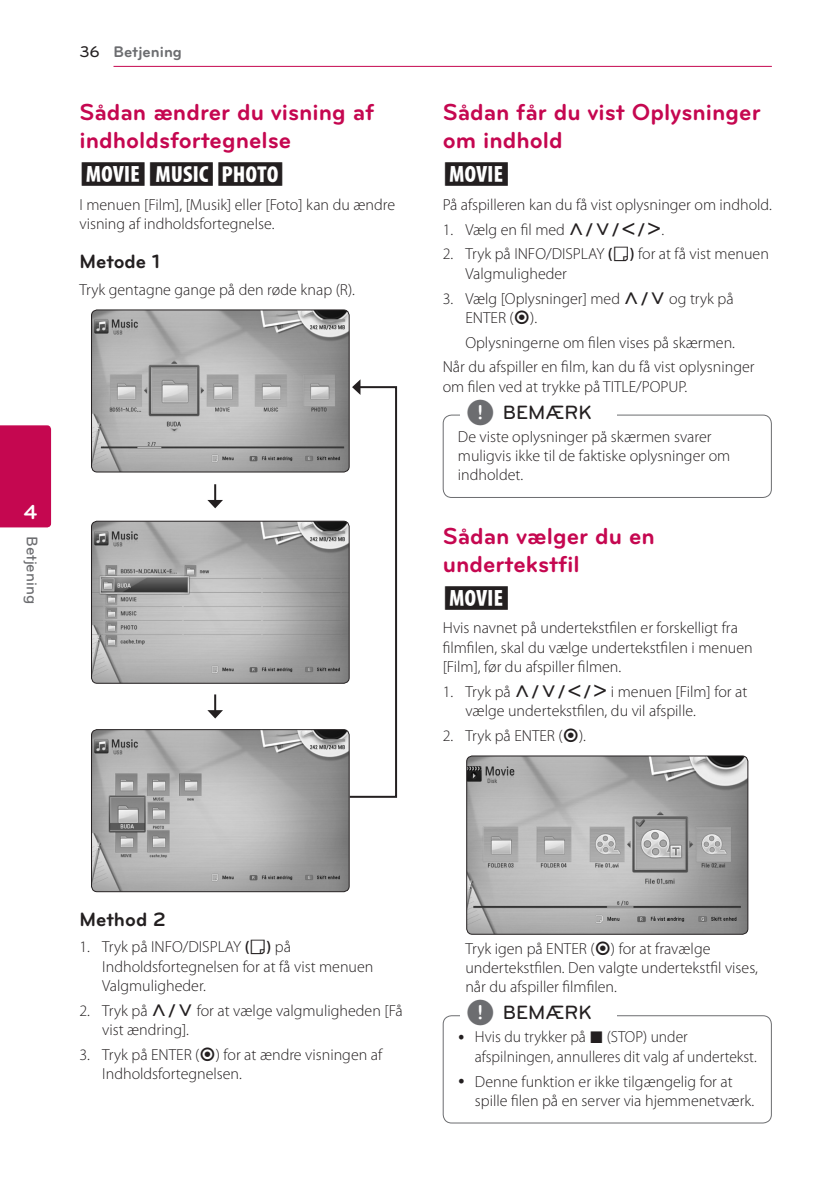
<style>
.page{position:relative;width:840px;height:1191px;background:#fff}
.page>*{position:absolute;margin:0;border:0;box-sizing:border-box;transform-origin:0 0}
.Title_2{font:700 24px/28px "Bryant LG";color:#c50750}
.Content_text_Light{font:24px "UPSYS Common";color:#231f20}
.t1{font:700 21px "Bryant LG";color:#fff}
.Title_3{font:700 20px "Bryant LG";color:#231f20}
.t2{font:500 20px "Bryant LG";color:#231f20}
.Content_text_Light-2{font:300 16px/19.2px "Myriad Pro";color:#231f20}
.Content_text_Num{font:300 16px/19.2px "Myriad Pro";color:#231f20}
.Contents_Text_Sub_Nu{font:300 16px/19.2px "Myriad Pro";color:#231f20}
.t3{font:700 16px "Bryant LG";color:#6c6d70}
.t4{font:500 16px "Bryant LG";color:#6c6d70}
.s1{font-weight:500;color:#231f20}
.s2{font-family:"UPSYS Common";font-weight:400}
.s3{font-weight:600}
.s4{font-family:"UPSYS Common";font-weight:400;font-size:30px;color:#6c6d70}
</style>
<div class="page">
<hr style="left:113px;top:66px;width:658px;height:1px;background:#c50750">
<div style="left:0;top:425px;width:51px;height:102px;background:#c50750"></div>
<img style="left:91px;top:310px;width:258px;height:162px">
<div style="left:91px;top:309px;width:258px;height:163px;border:1px solid #231f20;border-radius:6px"></div>
<img style="left:91px;top:521px;width:256px;height:161px">
<div style="left:91px;top:521px;width:258px;height:163px;border:1px solid #231f20;border-radius:6px"></div>
<img style="left:92px;top:729px;width:257px;height:162px">
<div style="left:91px;top:729px;width:258px;height:163px;border:1px solid #231f20;border-radius:6px"></div>
<svg style="left:207px;top:484px;width:16px;height:24px"></svg>
<svg style="left:207px;top:694px;width:16px;height:24px"></svg>
<svg style="left:347px;top:379px;width:51px;height:420px"></svg>
<div style="left:442px;top:414px;width:329px;height:84px;border:1px solid #6c6d70;border-radius:9px"></div>
<div style="left:460px;top:409px;width:156px;height:22px;background:#fff"></div>
<img style="left:467px;top:757px;width:280px;height:177px">
<div style="left:466px;top:755px;width:282px;height:179px;border:1px solid #231f20;border-radius:6px"></div>
<div style="left:442px;top:1015px;width:329px;height:108px;border:1px solid #6c6d70;border-radius:9px"></div>
<div style="left:460px;top:1009px;width:156px;height:19px;background:#fff"></div>
<p class="t3" style="left:79px;top:42px;width:104px"><span class="s1">36</span> Betjening</p>
<p class="Title_2" style="left:79px;top:98px;width:296px">Sådan ændrer du visning af indholdsfortegnelse</p>
<p class="Content_text_Light" style="left:79px;top:160px;width:207px">YUI</p>
<p class="Content_text_Light-2" style="left:79px;top:195px;width:317px">I menuen [Film], [Musik] eller [Foto] kan du ændre visning af indholdsfortegnelse.</p>
<p class="Title_3" style="left:79px;top:249px;width:82px">Metode 1</p>
<p class="Content_text_Light-2" style="left:79px;top:280px;width:277px">Tryk gentagne gange på den røde knap (R).</p>
<h2 class="t1" style="left:24px;top:499px;width:15px">4</h2>
<p class="t4" style="left:42px;top:536px;width:70px;rotate:90deg">Betjening</p>
<p class="Title_2" style="left:442px;top:98px;width:319px">Sådan får du vist Oplysninger om indhold</p>
<p class="Content_text_Light" style="left:442px;top:160px;width:70px">Y</p>
<p class="Content_text_Light-2" style="left:442px;top:195px;width:330px">På afspilleren kan du få vist oplysninger om indhold.</p>
<p class="Content_text_Num" style="left:442px;top:219px;width:223px">1. Vælg en fil med <span class="s2">W/S/A/D</span>.</p>
<p class="Content_text_Num" style="left:465px;top:244px;width:305px;text-indent:-23px">2. Tryk på INFO/DISPLAY <span class="s3">(</span><span class="s2">M</span><span class="s3">)</span> for at få vist menuen<br>Valgmuligheder</p>
<p class="Content_text_Num" style="left:465px;top:288px;width:269px;text-indent:-23px">3. Vælg [Oplysninger] med <span class="s2">W/S</span> og tryk på<br>ENTER (<span class="s2">B</span>).</p>
<p class="Contents_Text_Sub_Nu" style="left:465px;top:332px;width:271px">Oplysningerne om filen vises på skærmen.</p>
<p class="Content_text_Light-2" style="left:442px;top:357px;width:313px">Når du afspiller en film, kan du få vist oplysninger om filen ved at trykke på TITLE/POPUP.</p>
<p class="Content_text_Light-2" style="left:457px;top:427px;width:274px">De viste oplysninger på skærmen svarer muligvis ikke til de faktiske oplysninger om indholdet.</p>
<p class="t2" style="left:466px;top:400px;width:127px"><span class="s4">,</span> BEMÆRK</p>
<p class="Title_2" style="left:442px;top:522px;width:214px">Sådan vælger du en undertekstfil</p>
<p class="Content_text_Light" style="left:442px;top:583px;width:70px">Y</p>
<p class="Content_text_Light-2" style="left:442px;top:618px;width:311px">Hvis navnet på undertekstfilen er forskelligt fra filmfilen, skal du vælge undertekstfilen i menuen [Film], før du afspiller filmen.</p>
<p class="Content_text_Num" style="left:465px;top:681px;width:283px;text-indent:-23px">1. Tryk på <span class="s2">W/S/A/D</span> i menuen [Film] for at vælge undertekstfilen, du vil afspille.</p>
<p class="Content_text_Num" style="left:442px;top:725px;width:145px">2. Tryk på ENTER (<span class="s2">B</span>).</p>
<p class="Title_3" style="left:79px;top:906px;width:88px">Method 2</p>
<p class="Content_text_Num" style="left:102px;top:937px;width:272px;text-indent:-23px">1. Tryk på INFO/DISPLAY <span class="s3">(</span><span class="s2">M</span><span class="s3">)</span> på<br>Indholdsfortegnelsen for at få vist menuen<br>Valgmuligheder.</p>
<p class="Content_text_Num" style="left:102px;top:1000px;width:302px;text-indent:-23px">2. Tryk på <span class="s2">W/S</span> for at vælge valgmuligheden [Få vist ændring].</p>
<p class="Content_text_Num" style="left:102px;top:1044px;width:281px;text-indent:-23px">3. Tryk på ENTER (<span class="s2">B</span>) for at ændre visningen af<br>Indholdsfortegnelsen.</p>
<p class="Contents_Text_Sub_Nu" style="left:465px;top:938px;width:294px">Tryk igen på ENTER (<span class="s2">B</span>) for at fravælge undertekstfilen. Den valgte undertekstfil vises, når du afspiller filmfilen.</p>
<p class="Content_text_Light-2" style="left:474px;top:1027px;width:283px">Hvis du trykker på <span class="s2">Z</span> (STOP) under afspilningen, annulleres dit valg af undertekst.</p>
<p class="Content_text_Light-2" style="left:474px;top:1071px;width:281px">Denne funktion er ikke tilgængelig for at spille filen på en server via hjemmenetværk.</p>
<p class="t2" style="left:466px;top:1000px;width:127px"><span class="s4">,</span> BEMÆRK</p>
</div>
